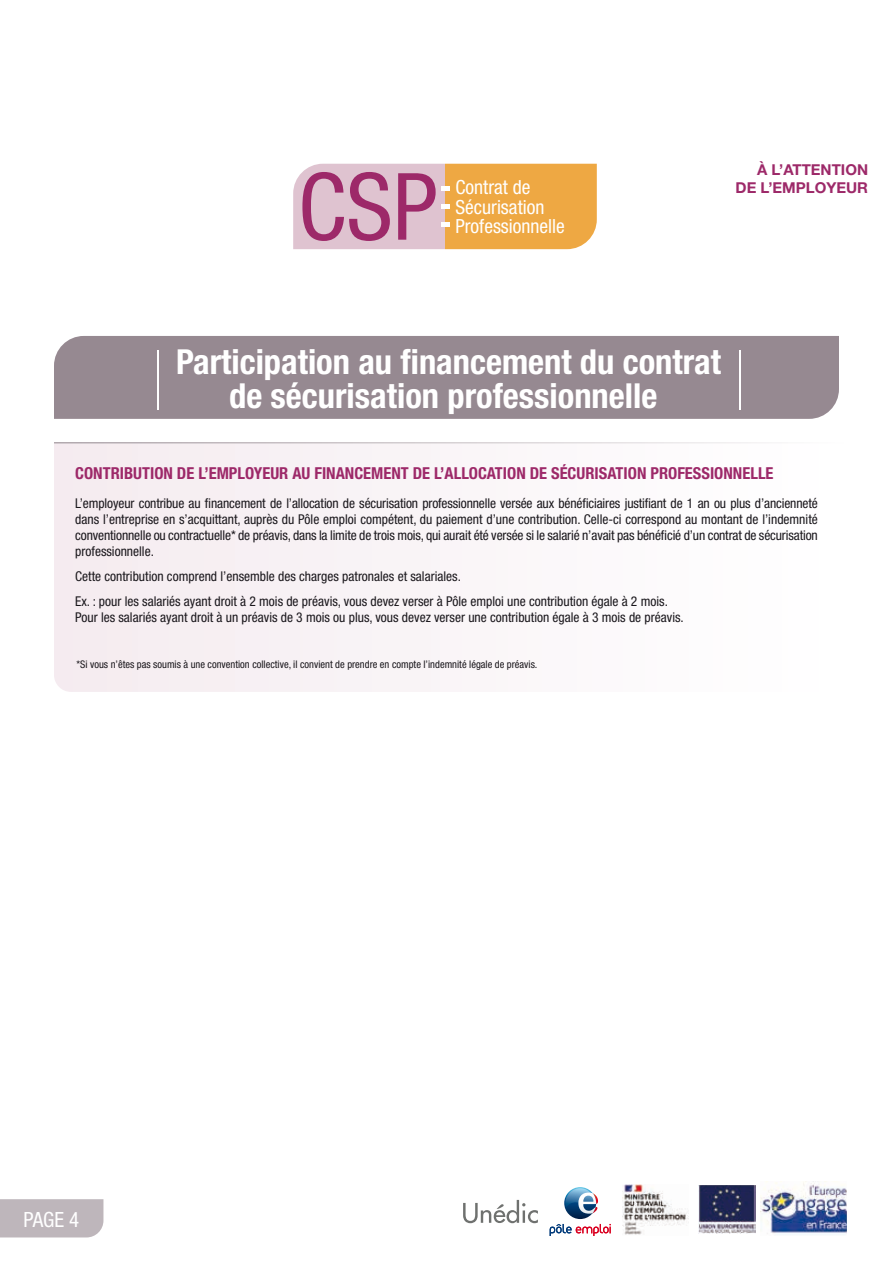
<style>
.page{position:relative;width:893px;height:1263px;background:#fff}
.page>*{position:absolute;margin:0;border:0;box-sizing:border-box;transform-origin:0 0}
.t1{font:condensed 93px "Helvetica Neue";color:#9d2969}
.t2{font:700 condensed 34.5px/34.5px "Helvetica Neue";color:#fff;text-align:center}
.t3{font:condensed 21px "Helvetica Neue";color:#fff}
.t4{font:condensed 19.5px/19.5px "Helvetica Neue";color:#fff}
.t5{font:700 condensed 16.5px "Helvetica Neue";color:#9d2969}
.t6{font:700 15px/18px "Helvetica Neue";color:#9d2969;text-align:right}
.t7{font:condensed 13.5px/16.2px "Helvetica Neue";color:#1a171c;text-align:justify}
.t8{font:condensed 10.5px "Helvetica Neue";color:#1a171c}
</style>
<div class="page">
<div style="left:54px;top:443px;width:653px;height:249px;background:#f9f4f6"></div>
<div style="left:54px;top:336px;width:785px;height:83px;background:#968991"></div>
<hr style="left:157px;top:350px;width:1px;height:59px;background:#fff">
<hr style="left:740px;top:350px;width:1px;height:59px;background:#fff">
<div style="left:0;top:1199px;width:103px;height:38px;background:#beb6bb"></div>
<svg style="left:293px;top:164px;width:304px;height:85px;background:#e6b68b"></svg>
<div style="left:441px;top:204px;width:8px;height:5px;background:#fff"></div>
<div style="left:441px;top:186px;width:8px;height:5px;background:#fff"></div>
<div style="left:441px;top:222px;width:8px;height:5px;background:#fff"></div>
<svg style="left:564px;top:1187px;width:32px;height:32px"></svg>
<svg style="left:565px;top:1188px;width:33px;height:25px"></svg>
<svg style="left:550px;top:1224px;width:61px;height:12px"></svg>
<img style="left:698px;top:1186px;width:57px;height:47px">
<img style="left:760px;top:1182px;width:86px;height:53px">
<img style="left:622px;top:1184px;width:66px;height:51px">
<svg style="left:463px;top:1200px;width:75px;height:23px"></svg>
<h1 class="t1" style="left:298px;top:153px;width:141px">CSP</h1>
<h3 class="t4" style="left:455px;top:177px;width:111px">Contrat de<br>Sécurisation<br>Professionnelle</h3>
<p class="t6" style="left:736px;top:161px;width:134px">À L’ATTENTION<br>DE L’EMPLOYEUR</p>
<h2 class="t2" style="left:176px;top:344px;width:546px">Participation au financement du contrat de sécurisation professionnelle</h2>
<p class="t5" style="left:75px;top:463px;width:700px">CONTRIBUTION DE L’EMPLOYEUR AU FINANCEMENT DE L’ALLOCATION DE SÉCURISATION PROFESSIONNELLE</p>
<p class="t7" style="left:75px;top:495px;width:744px">L’employeur contribue au financement de l’allocation de sécurisation professionnelle versée aux bénéficiaires justifiant de 1 an ou plus d’ancienneté dans l’entreprise en s’acquittant, auprès du Pôle emploi compétent, du paiement d’une contribution. Celle-ci correspond au montant de l’indemnité conventionnelle ou contractuelle* de préavis, dans la limite de trois mois, qui aurait été versée si le salarié n’avait pas bénéficié d’un contrat de sécurisation professionnelle.</p>
<p class="t7" style="left:75px;top:564px;width:594px;line-height:24.8px">Cette contribution comprend l’ensemble des charges patronales et salariales.<br>Ex. : pour les salariés ayant droit à 2 mois de préavis, vous devez verser à Pôle emploi une contribution égale à 2 mois.</p>
<p class="t7" style="left:75px;top:609px;width:610px">Pour les salariés ayant droit à un préavis de 3 mois ou plus, vous devez verser une contribution égale à 3 mois de préavis.</p>
<p class="t8" style="left:76px;top:658px;width:462px">*Si vous n’êtes pas soumis à une convention collective, il convient de prendre en compte l’indemnité légale de préavis.</p>
<h3 class="t3" style="left:23px;top:1207px;width:57px">PAGE 4</h3>
</div>
